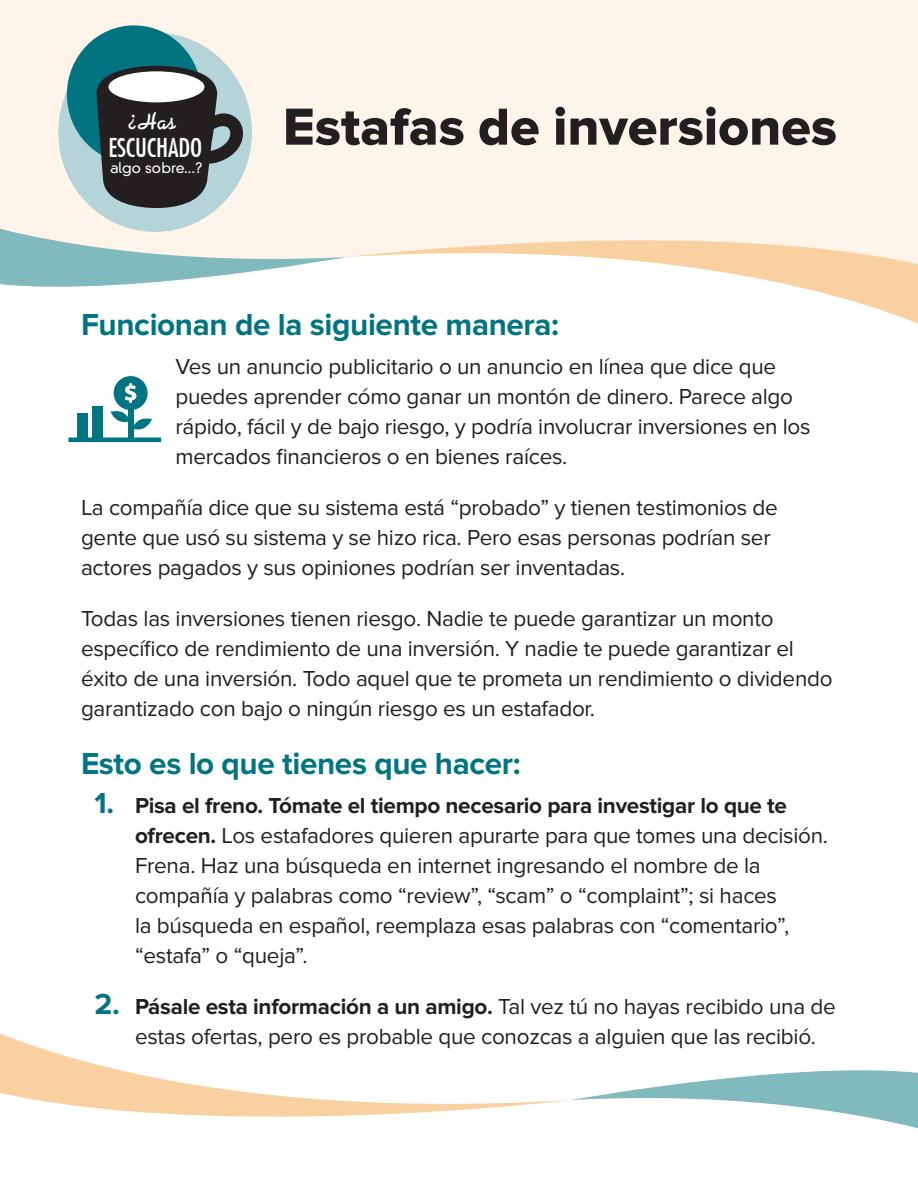
<style>
.page{position:relative;width:918px;height:1188px;background:#fff}
.page>*{position:absolute;margin:0;border:0;box-sizing:border-box;transform-origin:0 0}
.t1{font:54px "Proxima Nova Extrabld";color:#231f20}
.t2{font:700 31.5px "Proxima Nova";letter-spacing:-.01em;color:#007481}
.t3{font:25.5px "Fuji Normal";color:#fff}
.t4{font:24.3px "Di Normal";color:#fff}
.t5{font:22.5px/30px "Proxima Nova";letter-spacing:-.01em;color:#231f20}
.t6{font:300 14.4px "DIN Neuzeit Grotesk Std";letter-spacing:-.005em;color:#fff}
.s1{font-weight:700;font-size:30px;color:#007481}
.s2{font-weight:700}
</style>
<div class="page">
<div style="left:0;top:0;width:918px;height:221px;background:#fff4ea"></div>
<div style="left:58px;top:33px;width:194px;height:199px;background:#b4d4d8;border-radius:50%"></div>
<div style="left:67px;top:25px;width:134px;height:139px;background:#007481;border-radius:50%"></div>
<svg style="left:0;top:221px;width:347px;height:66px"></svg>
<svg style="left:347px;top:212px;width:571px;height:112px"></svg>
<svg style="left:571px;top:1070px;width:347px;height:59px"></svg>
<svg style="left:0;top:1033px;width:569px;height:84px"></svg>
<svg style="left:96px;top:66px;width:147px;height:142px"></svg>
<div style="left:108px;top:71px;width:96px;height:31px;background:#fff;border-radius:50%"></div>
<div style="left:93px;top:406px;width:10px;height:31px;background:#007481"></div>
<div style="left:78px;top:413px;width:10px;height:24px;background:#007481"></div>
<div style="left:114px;top:376px;width:34px;height:34px;background:#007481;border-radius:50%"></div>
<div style="left:128px;top:398px;width:5px;height:42px;background:#007481"></div>
<svg style="left:125px;top:383px;width:11px;height:20px"></svg>
<svg style="left:111px;top:410px;width:41px;height:21px"></svg>
<div style="left:68px;top:437px;width:93px;height:5px;background:#007481"></div>
<p class="t4" style="left:128px;top:107px;width:50px">¿Has</p>
<p class="t3" style="left:108px;top:132px;width:96px">ESCUCHADO</p>
<p class="t6" style="left:110px;top:159px;width:94px">algo sobre...?</p>
<p class="t1" style="left:283px;top:96px;width:556px">Estafas de inversiones</p>
<p class="t2" style="left:81px;top:306px;width:480px">Funcionan de la siguiente manera:</p>
<p class="t5" style="left:176px;top:352px;width:637px">Ves un anuncio publicitario o un anuncio en línea que dice que puedes aprender cómo ganar un montón de dinero. Parece algo rápido, fácil y de bajo riesgo, y podría involucrar inversiones en los</p>
<p class="t5" style="left:176px;top:442px;width:393px">mercados fnancieros o en bienes raíces.</p>
<p class="t5" style="left:81px;top:493px;width:698px">La compañía dice que su sistema está “probado” y tienen testimonios de gente que usó su sistema y se hizo rica. Pero esas personas podrían ser actores pagados y sus opiniones podrían ser inventadas.</p>
<p class="t5" style="left:81px;top:604px;width:753px">Todas las inversiones tienen riesgo. Nadie te puede garantizar un monto específco de rendimiento de una inversión. Y nadie te puede garantizar el éxito de una inversión. Todo aquel que te prometa un rendimiento o dividendo garantizado con bajo o ningún riesgo es un estafador.</p>
<p class="t2" style="left:81px;top:746px;width:441px">Esto es lo que tienes que hacer:</p>
<p class="t5" style="left:135px;top:791px;width:695px;text-indent:-40px"><span class="s1">1.</span> <span class="s2">Pisa el freno. Tómate el tiempo necesario para investigar lo que te ofrecen.</span> Los estafadores quieren apurarte para que tomes una decisión.<br>Frena. Haz una búsqueda en internet ingresando el nombre de la compañía y palabras como “review”, “scam” o “complaint”; si haces<br>la búsqueda en español, reemplaza esas palabras con “comentario”, “estafa” o “queja”.</p>
<p class="t5" style="left:135px;top:992px;width:702px;text-indent:-40px"><span class="s1">2.</span> <span class="s2">Pásale esta información a un amigo.</span> Tal vez tú no hayas recibido una de estas ofertas, pero es probable que conozcas a alguien que las recibió.</p>
</div>
